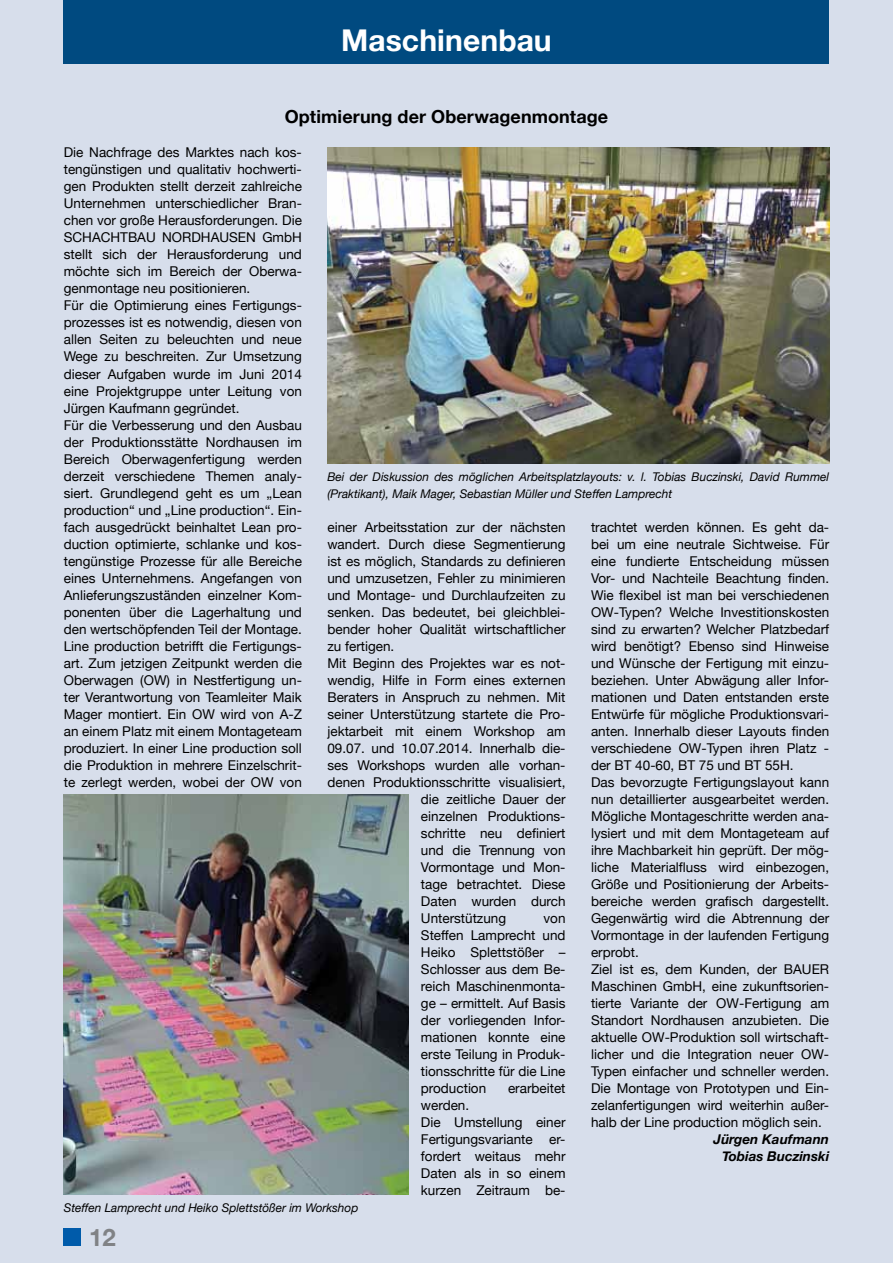
<style>
.page{position:relative;width:893px;height:1263px;background:#d7deeb}
.page>*{position:absolute;margin:0;border:0;box-sizing:border-box;transform-origin:0 0}
.t1{font:700 30px "Helvetica Neue";letter-spacing:.005em;color:#fff}
.t2{font:700 24px "Helvetica Neue";color:#808285}
.t3{font:700 18px "Helvetica Neue";letter-spacing:.005em;color:#000}
.t4{font:13.5px/17px "Helvetica Neue";color:#000}
.t5{font:italic 700 13.5px/17px "Helvetica Neue";color:#000;text-align:right}
.t6{font:italic 12px/17px "Helvetica Neue";color:#000}
</style>
<div class="page">
<div style="left:64px;top:0;width:765px;height:64px;background:#004a80"></div>
<div style="left:64px;top:1229px;width:17px;height:17px;background:#005baa"></div>
<img style="left:327px;top:147px;width:502px;height:316px">
<img style="left:64px;top:795px;width:344px;height:400px">
<h1 class="t1" style="left:341px;top:21px;width:212px">Maschinenbau</h1>
<h3 class="t3" style="left:285px;top:106px;width:325px">Optimierung der Oberwagenmontage</h3>
<p class="t4" style="left:64px;top:144px;width:240px;text-align:justify">Die Nachfrage des Marktes nach kos&shy;tengünstigen und qualitativ hochwerti&shy;gen Produkten stellt derzeit zahlreiche Unternehmen unterschiedlicher Bran&shy;chen vor große Herausforderungen. Die SCHACHTB</p>
<p class="t4" style="left:64px;top:229px;width:240px;text-indent:147px">AUSEN GmbH stellt sich der Herausforderung und möchte sich im Bereich der Oberwa&shy;genmontage neu positionieren.<br>Für die Optimierung eines Fertigungs&shy;prozesses ist es notwendig, diesen von allen Seiten zu beleuchten und neue Wege zu beschreiten. Zur Umsetzung dieser Aufgaben wurde im Juni 2014 eine Projektgruppe unter Leitung von Jürgen Kaufmann gegründet.<br>Für die Verbesserung und den Ausbau der Produktionsstätte Nordhausen im Bereich Oberwagenfertigung werden derzeit verschiedene Themen analy&shy;siert. Grundlegend geht es um „Lean production“ und „Line production“. Ein&shy;fach ausgedrückt beinhaltet Lean pro&shy;duction optimierte, schlanke und kos&shy;tengünstige Prozesse für alle Bereiche eines Unternehmens. Angefangen von Anlieferungszuständen einzelner Kom&shy;ponenten über die Lagerhaltung und den wertschöpfenden Teil der Montage.<br>Line production betrifft die Fertigungs&shy;art. Zum jetzigen Zeitpunkt werden die Oberwagen (OW) in Nestfertigung un&shy;ter Verantwortung von Teamleiter Maik Mager montiert. Ein OW wird von A-Z an einem Platz mit einem Montageteam produziert. I n einer Line production soll die Produktion in mehrere Einzelschrit&shy;te zerlegt werden, wobei der OW von</p>
<p class="t4" style="left:137px;top:229px;width:36px">AU NORDH</p>
<p class="t6" style="left:327px;top:468px;width:503px">Bei der Diskussion des möglichen Arbeitsplatzlayouts: v. l. Tobias Buczinski, David Rummel (Praktikant), Maik Mager, Sebastian Müller und Steffen Lamprecht</p>
<p class="t4" style="left:327px;top:518px;width:240px">einer Arbeitsstation zur der nächsten</p>
<p class="t4" style="left:327px;top:535px;width:240px">wandert. Durch diese Segmentierung</p>
<p class="t4" style="left:327px;top:552px;width:240px">ist es möglich, Standards zu definieren</p>
<p class="t4" style="left:327px;top:569px;width:240px">und umzusetzen, Fehler zu minimieren</p>
<p class="t4" style="left:327px;top:586px;width:240px">und Montage- und Durchlaufzeiten zu</p>
<p class="t4" style="left:327px;top:603px;width:240px">senken. Das bedeutet, bei gleichblei-</p>
<p class="t4" style="left:327px;top:620px;width:240px">bender hoher Qualität wirtschaftlicher</p>
<p class="t4" style="left:327px;top:637px;width:68px">zu fertigen.</p>
<p class="t4" style="left:327px;top:654px;width:240px">Mit Beginn des Projektes war es not-</p>
<p class="t4" style="left:327px;top:671px;width:240px">wendig, H ilfe in Form eines externen</p>
<p class="t4" style="left:327px;top:688px;width:240px">Beraters in Anspruch zu nehmen. Mit</p>
<p class="t4" style="left:327px;top:705px;width:240px">seiner Unterstützung startete die Pro-</p>
<p class="t4" style="left:327px;top:722px;width:240px">jektarbeit mit einem Workshop am</p>
<p class="t4" style="left:327px;top:739px;width:240px">09.07. und 10.07.2014. Innerhalb die-</p>
<p class="t4" style="left:327px;top:756px;width:240px">ses Workshops wurden alle vorhan-</p>
<p class="t4" style="left:327px;top:773px;width:240px">denen Produktionsschritte visualisiert,</p>
<p class="t4" style="left:421px;top:790px;width:146px">die zeitliche Dauer der</p>
<p class="t4" style="left:421px;top:807px;width:146px">einzelnen Produktions-</p>
<p class="t4" style="left:421px;top:824px;width:146px">schritte neu definiert</p>
<p class="t4" style="left:421px;top:841px;width:146px">und die Trennung von</p>
<p class="t4" style="left:421px;top:858px;width:146px">Vormontage und Mon-</p>
<p class="t4" style="left:421px;top:875px;width:146px">tage betrachtet. Diese</p>
<p class="t4" style="left:421px;top:892px;width:146px">Daten wurden durch</p>
<p class="t4" style="left:421px;top:909px;width:87px">Unterstützung</p>
<p class="t4" style="left:421px;top:909px;width:146px;text-align:justify;text-indent:123px">von Steffen Lamprecht und Heiko Splettstößer – Schlosser aus dem Be&shy;reich Maschinenmonta&shy;ge – ermittelt. Auf Basis der vorliegenden I nfor&shy;mationen konnte eine erste Teilung in Produk&shy;tionsschritte für die Line production</p>
<p class="t4" style="left:508px;top:1079px;width:59px">erarbeitet</p>
<p class="t4" style="left:421px;top:1096px;width:146px">werden.<br>Die Umstellung einer<br>Fertigungsvariante er&shy;fordert weitaus mehr<br>Daten als in so einem kurzen Zeitraum be-</p>
<p class="t4" style="left:591px;top:518px;width:240px">trachtet werden können. Es geht da&shy;bei um eine neutrale Sichtweise. Für eine fundierte Entscheidung müssen Vor- und Nachteile Beachtung finden.<br>Wie flexibel ist man bei verschiedenen OW-Typen? Welche I nvestitionskosten sind zu erwarten? Welcher Platzbedarf wird benötigt? Ebenso sind H inweise und Wünsche der Fertigung mit einzu&shy;beziehen. Unter Abwägung aller I nfor&shy;mationen und Daten entstanden erste Entwürfe für mögliche Produktionsvari&shy;anten. I nnerhalb dieser Layouts finden verschiedene OW-Typen ihren Platz - der BT 40-60, BT 75 und BT 55H .<br>Das bevorzugte Fertigungslayout kann nun detaillierter ausgearbeitet werden.<br>Mögliche Montageschritte werden ana&shy;lysiert und mit dem Montageteam auf ihre Machbarkeit hin geprüft. Der mög&shy;liche Materialfluss wird einbezogen, Größe und Positionierung der Arbeits&shy;bereiche werden grafisch dargestellt.<br>Gegenwärtig wird die Abtrennung der Vormontage in der laufenden Fertigung erprobt.<br>Ziel ist es, dem Kunden, der BAUER Maschinen GmbH , eine zukunftsorien&shy;tierte Variante der OW-Fertigung am Standort Nordhausen anzubieten. Die aktuelle OW-Produktion soll wirtschaft&shy;licher und die I ntegration neuer OW-Typen einfacher und schneller werden.<br>Die Montage von Prototypen und Ein&shy;zelanfertigungen wird weiterhin außer&shy;halb der Line production möglich sein.</p>
<p class="t5" style="left:714px;top:1130px;width:117px">Jürgen Kaufmann<br>Tobias Buczinski</p>
<p class="t6" style="left:64px;top:1199px;width:296px">Steffen Lamprecht und Heiko Splettstößer im Workshop</p>
<h2 class="t2" style="left:89px;top:1222px;width:28px">12</h2>
</div>
